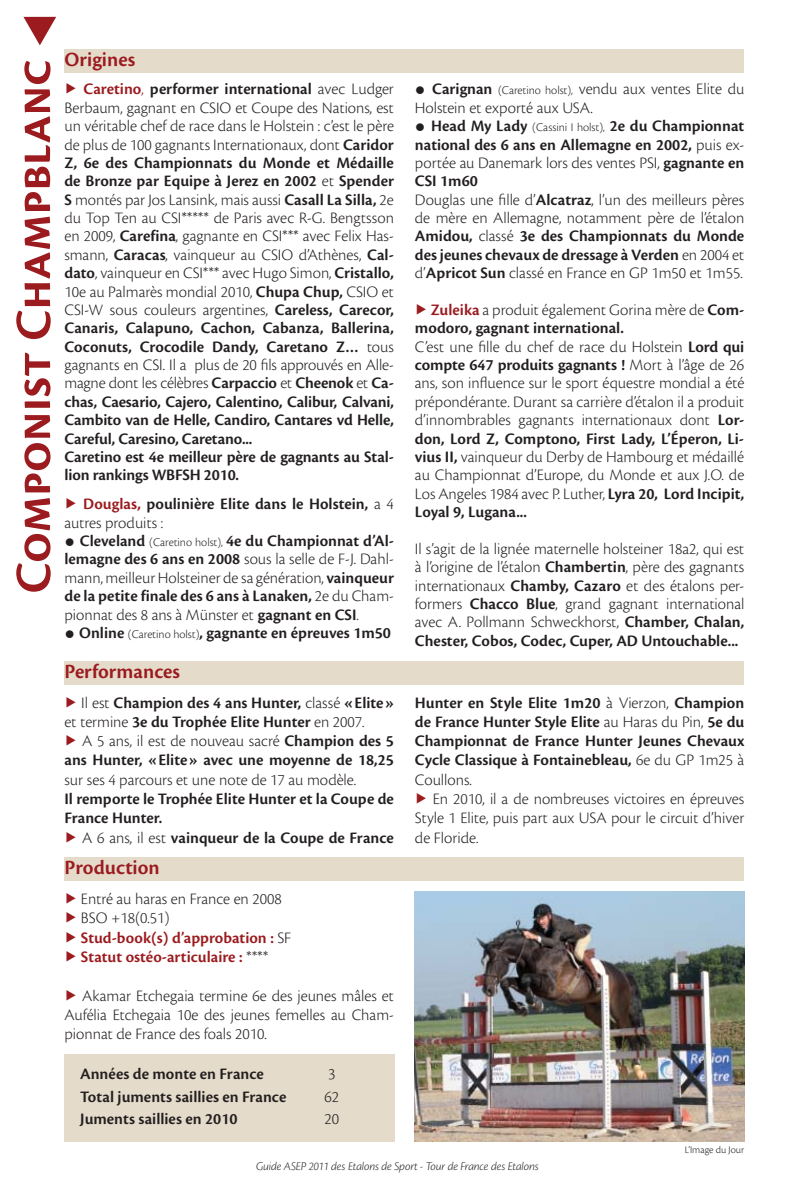
<style>
.page{position:relative;width:794px;height:1191px;background:#fff}
.page>*{position:absolute;margin:0;border:0;box-sizing:border-box;transform-origin:0 0}
.t1{font:600 52.5px "Cronos Pro";color:#9b1b1f}
.t2{font:600 21px "Cronos Pro";color:#9b1b1f}
.t3{font:300 16.62px/18.4px "Cronos Pro";color:#231f20}
.t4{font:600 16.62px/18.4px "Cronos Pro";color:#231f20}
.t5{font:600 16.62px/19.2px "Cronos Pro";color:#9b1b1f}
.t6{font:italic 300 12.25px "Cronos Pro";letter-spacing:-.01em;color:#231f20}
.t7{font:300 10.5px "Cronos Pro";color:#231f20}
.s1{color:#9b1b1f}
.s2{font-weight:300;color:#9b1b1f}
.s3{font-weight:300}
.s4{font-weight:300;font-size:12.25px}
.s5{font-weight:300;color:#231f20}
.s6{font-weight:600}
.s7{font-size:12.25px}
.s8{font-weight:600;color:#9b1b1f}
</style>
<div class="page">
<div style="left:64px;top:50px;width:680px;height:23px;background:#e5dbcb"></div>
<div style="left:64px;top:661px;width:680px;height:24px;background:#e5dbcb"></div>
<div style="left:64px;top:857px;width:680px;height:24px;background:#e5dbcb"></div>
<div style="left:64px;top:1054px;width:331px;height:87px;background:#e5dbcb"></div>
<img style="left:414px;top:891px;width:330px;height:250px">
<h1 class="t1" style="left:12px;top:593px;width:535px;rotate:-90deg">Componist Champblanc</h1>
<p class="t2" style="left:64px;top:51px;width:72px">Origines</p>
<p class="t4" style="left:64px;top:81px;width:331px"><span class="s1">▶ Caretino</span><span class="s2">,</span> performer international <span class="s3">avec Ludger Berbaum, gagnant en CSIO et Coupe des Nations, est un véritable chef de race dans le Holstein : c’est le père de plus de 100 gagnants Internationaux, dont</span> Caridor Z, 6e des Championnats du Monde et Médaille de Bronze par Equipe à Jerez en 2002 <span class="s3">et</span> Spender S <span class="s3">montés par Jos Lansink, mais aussi</span> Casall La Silla, <span class="s3">2e du Top Ten au CSI***** de Paris avec R-G. Bengtsson en 2009,</span> Carefina<span class="s3">, gagnante en CSI*** avec Felix Has&shy;smann,</span> Caracas<span class="s3">, vainqueur au CSIO d’Athènes,</span> Cal&shy;dato<span class="s3">, vainqueur en CSI*** avec Hugo Simon,</span> Cristallo, <span class="s3">10e au Palmarès mondial 2010,</span> Chupa Chup, <span class="s3">CSIO et CSI-W sous couleurs argentines,</span> Careless, Carecor, Canaris, Calapuno, Cachon, Cabanza, Ballerina, Coconuts, Crocodile Dandy, Caretano Z… <span class="s3">tous gagnants en CSI. Il a plus de 20 fils approuvés en Alle&shy;magne dont les célèbres</span> Carpaccio <span class="s3">et</span> Cheenok <span class="s3">et</span> Ca&shy;chas, Caesario, Cajero, Calentino, Calibur, Calvani, Cambito van de Helle, Candiro, Cantares vd Helle, Careful, Caresino, Caretano...<br>Caretino est 4e meilleur père de gagnants au Stal&shy;lion rankings WBFSH 2010.</p>
<p class="t4" style="left:64px;top:495px;width:331px"><span class="s1">▶ Douglas,</span> poulinière Elite dans le Holstein, <span class="s3">a 4 autres produits :</span></p>
<p class="t4" style="left:64px;top:532px;width:331px;text-align:justify">● Cleveland <span class="s4">(Caretino holst),</span> 4e du Championnat d’Al&shy;lemagne des 6 ans en 2008 <span class="s3">sous la selle de F-J. Dahl&shy;mann, meilleur Holsteiner de sa génération,</span> vainqueur de la petite finale des 6 ans à Lanaken, <span class="s3">2e du Cham&shy;pionnat des 8 ans à Münster et</span> gagnant en CSI<span class="s3">.</span></p>
<p class="t4" style="left:64px;top:624px;width:328px">● Online <span class="s4">(Caretino holst)</span>, gagnante en épreuves 1m50</p>
<p class="t2" style="left:64px;top:663px;width:117px">Performances</p>
<p class="t4" style="left:64px;top:693px;width:331px;line-height:19.2px"><span class="s1">▶</span> <span class="s3">Il est</span> Champion des 4 ans Hunter, <span class="s3">classé</span> «Elite» <span class="s3">et termine</span> 3e du Trophée Elite Hunter <span class="s3">en 2007.<br></span><span class="s1">▶</span> <span class="s3">A 5 ans, il est de nouveau sacré</span> Champion des 5 ans Hunter, «Elite» avec une moyenne de 18,25</p>
<p class="t3" style="left:64px;top:771px;width:293px">sur ses 4 parcours et une note de 17 au modèle.</p>
<p class="t4" style="left:64px;top:789px;width:331px;line-height:19.2px">Il remporte le Trophée Elite Hunter et la Coupe de<br>France Hunter.<br><span class="s1">▶</span> <span class="s3">A 6 ans, il est</span> vainqueur de la Coupe de France</p>
<p class="t2" style="left:64px;top:859px;width:97px">Production</p>
<p class="t5" style="left:64px;top:890px;width:228px">▶ <span class="s5">Entré au haras en France en 2008 </span>▶ <span class="s5">BSO +18(0.51)<br></span>▶ Stud-book(s) d’approbation : <span class="s5">SF </span>▶ Statut ostéo-articulaire : <span class="s5">****</span></p>
<p class="t3" style="left:64px;top:986px;width:331px;line-height:19.2px;text-align:justify"><span class="s1">▶</span> Akamar Etchegaia termine 6e des jeunes mâles et Aufélia Etchegaia 10e des jeunes femelles au Cham&shy;pionnat de France des foals 2010.</p>
<p class="t4" style="left:80px;top:1064px;width:185px">Années de monte en France</p>
<p class="t3" style="left:328px;top:1065px;width:9px">3</p>
<p class="t4" style="left:80px;top:1087px;width:208px">Total juments saillies en France</p>
<p class="t3" style="left:325px;top:1088px;width:16px">62</p>
<p class="t4" style="left:80px;top:1110px;width:159px">Juments saillies en 2010</p>
<p class="t3" style="left:325px;top:1110px;width:16px">20</p>
<p class="t3" style="left:415px;top:81px;width:331px">● <span class="s6">Carignan</span> <span class="s7">(Caretino holst),</span> vendu aux ventes Elite du<br>Holstein et exporté aux USA.</p>
<p class="t3" style="left:415px;top:117px;width:331px">● <span class="s6">Head My Lady</span> <span class="s7">(Cassini I holst),</span> <span class="s6">2e du Championnat national des 6 ans en Allemagne en 2002,</span> puis ex&shy;portée au Danemark lors des ventes PSI, <span class="s6">gagnante en CSI 1m60<br></span>Douglas une fille d’<span class="s6">Alcatraz</span>, l’un des meilleurs pères de mère en Allemagne, notamment père de l’étalon <span class="s6">Amidou,</span> classé <span class="s6">3e des Championnats du Monde des jeunes chevaux de dressage à Verden</span> en 2004 et d’<span class="s6">Apricot Sun</span> classé en France en GP 1m50 et 1m55.</p>
<p class="t3" style="left:415px;top:301px;width:331px"><span class="s1">▶</span> <span class="s8">Zuleika</span> a produit également Gorina mère de <span class="s6">Com&shy;modoro, gagnant international.<br></span>C’est une fille du chef de race du Holstein <span class="s6">Lord qui compte 647 produits gagnants !</span> Mort à l’âge de 26 ans, son influence sur le sport équestre mondial a été prépondérante. Durant sa carrière d’étalon il a produit d’innombrables gagnants internationaux dont <span class="s6">Lor&shy;don, Lord Z, Comptono, First Lady, L’Éperon, Li&shy;vius II,</span> vainqueur du Derby de Hambourg et médaillé au Championnat d’Europe, du Monde et aux J.O. de Los Angeles 1984 avec P. Luther, <span class="s6">Lyra 20, Lord Incipit, Loyal 9, Lugana...</span></p>
<p class="t3" style="left:415px;top:540px;width:331px;text-align:justify">Il s’agit de la lignée maternelle holsteiner 18a2, qui est à l’origine de l’étalon <span class="s6">Chambertin</span>, père des gagnants internationaux <span class="s6">Chamby, Cazaro</span> et des étalons per&shy;formers <span class="s6">Chacco Blue</span>, grand gagnant international avec A. Pollmann Schweckhorst, <span class="s6">Chamber, Chalan, Chester, Cobos, Codec, Cuper, AD Untouchable...</span></p>
<p class="t3" style="left:415px;top:693px;width:331px;line-height:19.2px"><span class="s6">Hunter en Style Elite 1m20</span> à Vierzon, <span class="s6">Champion de France Hunter Style Elite</span> au Haras du Pin, <span class="s6">5e du Championnat de France Hunter Jeunes Chevaux Cycle Classique à Fontainebleau,</span> 6e du GP 1m25 à Coullons.<br><span class="s1">▶</span> En 2010, il a de nombreuses victoires en épreuves Style 1 Elite, puis part aux USA pour le circuit d’hiver de Floride.</p>
<p class="t7" style="left:685px;top:1145px;width:61px">L’Image du Jour</p>
<p class="t6" style="left:256px;top:1161px;width:284px">Guide ASEP 2011 des Etalons de Sport - Tour de France des Etalons</p>
</div>
